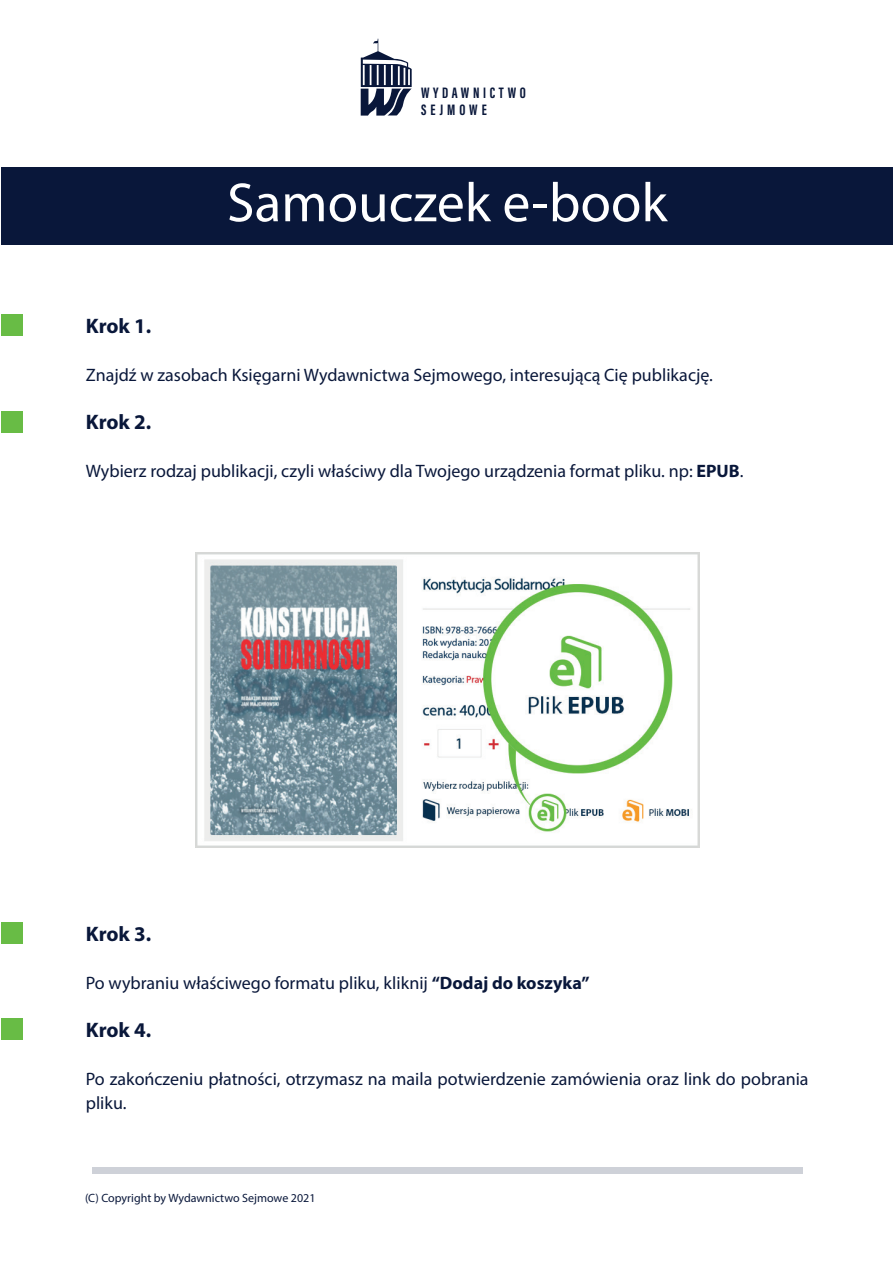
<style>
.page{position:relative;width:893px;height:1263px;background:#fff}
.page>*{position:absolute;margin:0;border:0;box-sizing:border-box;transform-origin:0 0}
.t1{font:55.5px "Myriad Pro";color:#fff}
.t2{font:700 21px "Myriad Pro";color:#09173a}
.t3{font:18px/24px "Myriad Pro";color:#09173a}
.t4{font:700 15.6px/16.6px "Acumin Pro Extra Cond";letter-spacing:.24em;color:#09173a}
.t5{font:12px "Myriad Pro";color:#09173a}
.s1{font-weight:700}
</style>
<div class="page">
<svg style="left:361px;top:39px;width:51px;height:77px"></svg>
<div style="left:2px;top:168px;width:891px;height:77px;background:#09173a"></div>
<div style="left:92px;top:1167px;width:711px;height:7px;background:#ced1d8"></div>
<img style="left:196px;top:552px;width:504px;height:295px">
<div style="left:2px;top:315px;width:21px;height:21px;background:#68bc45"></div>
<div style="left:2px;top:411px;width:21px;height:22px;background:#68bc45"></div>
<div style="left:2px;top:923px;width:21px;height:21px;background:#68bc45"></div>
<div style="left:2px;top:1018px;width:21px;height:22px;background:#68bc45"></div>
<p class="t4" style="left:421px;top:85px;width:106px">WYDAWNICTWO<br>SEJMOWE</p>
<h1 class="t1" style="left:227px;top:168px;width:442px">Samouczek e-book</h1>
<p class="t2" style="left:86px;top:312px;width:67px">Krok 1.</p>
<p class="t3" style="left:86px;top:362px;width:629px">Znajdź w zasobach Księgarni Wydawnictwa Sejmowego, interesującą Cię publikację.</p>
<p class="t2" style="left:86px;top:408px;width:67px">Krok 2.</p>
<p class="t3" style="left:86px;top:458px;width:659px">Wybierz rodzaj publikacji, czyli właściwy dla Twojego urządzenia format pliku. np: <span class="s1">EPUB</span>.</p>
<p class="t2" style="left:86px;top:920px;width:67px">Krok 3.</p>
<p class="t3" style="left:86px;top:970px;width:505px">Po wybraniu właściwego formatu pliku, kliknij <span class="s1">“Dodaj do koszyka”</span></p>
<p class="t2" style="left:86px;top:1016px;width:67px">Krok 4.</p>
<p class="t3" style="left:86px;top:1066px;width:724px">Po zakończeniu płatności, otrzymasz na maila potwierdzenie zamówienia oraz link do pobrania pliku.</p>
<p class="t5" style="left:85px;top:1190px;width:232px">(C) Copyright by Wydawnictwo Sejmowe 2021</p>
</div>
